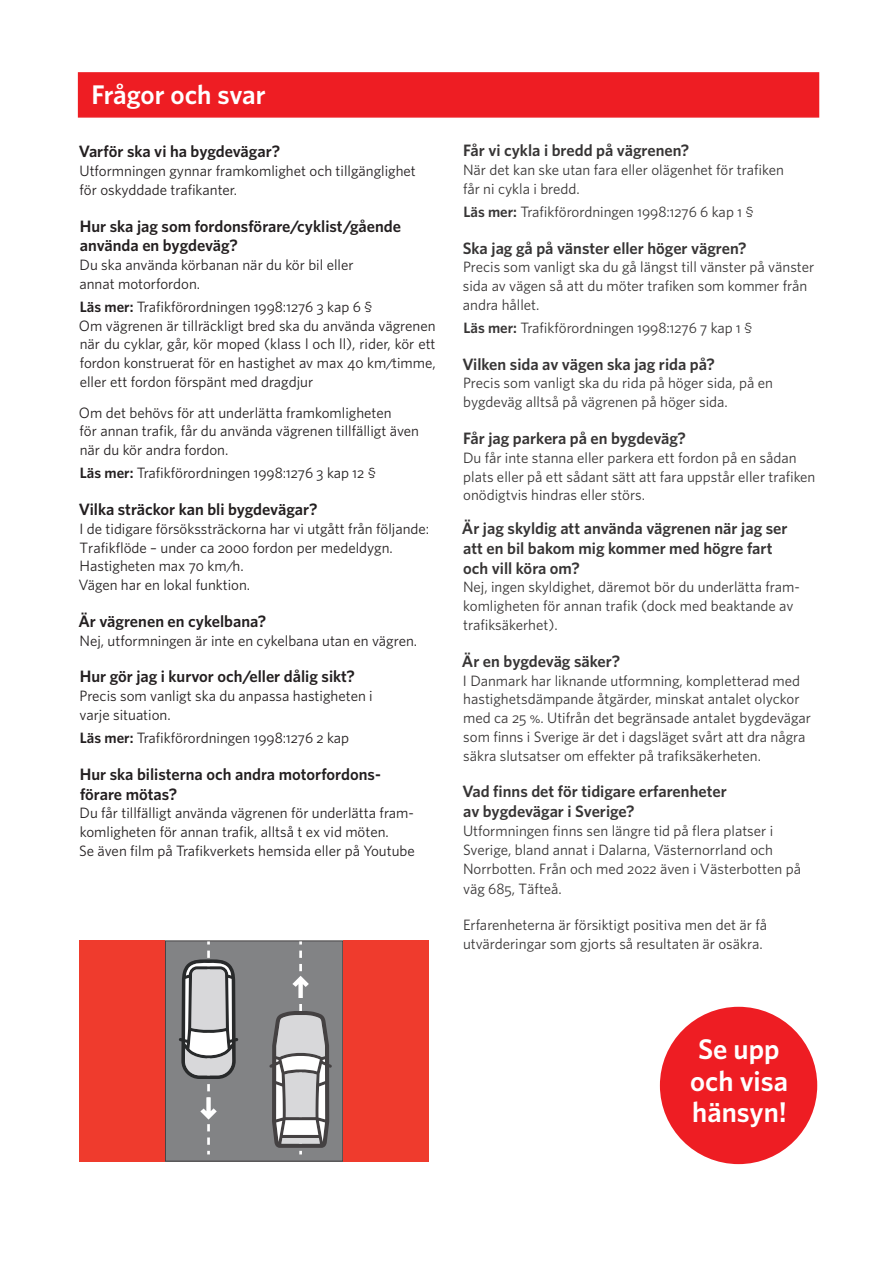
<style>
.page{position:relative;width:893px;height:1263px;background:#fff}
.page>*{position:absolute;margin:0;border:0;box-sizing:border-box;transform-origin:0 0}
.t1{font:600 28.5px/31.5px "Whitney";color:#fff}
.t2{font:600 27px "Whitney";letter-spacing:-.005em;color:#fff}
.t3{font:600 16.5px/19.8px "Whitney";color:#373535}
.t4{font:600 16.5px/19.8px "Whitney";color:#231f20}
.t5{font:15px/18.8px "Whitney";color:#373535}
.t6{font:15px/18.8px "Whitney";color:#231f20}
.s1{font-weight:600}
</style>
<div class="page">
<div style="left:660px;top:1007px;width:157px;height:157px;background:#ee1d23;border-radius:50%"></div>
<div style="left:165px;top:941px;width:178px;height:220px;background:#828385"></div>
<svg style="left:269px;top:950px;width:63px;height:204px"></svg>
<svg style="left:179px;top:950px;width:59px;height:204px"></svg>
<div style="left:165px;top:940px;width:178px;height:221px;border:1px solid #231f20"></div>
<div style="left:343px;top:940px;width:85px;height:221px;background:#ef3b2d"></div>
<div style="left:79px;top:940px;width:85px;height:221px;background:#ef3b2d"></div>
<div style="left:78px;top:72px;width:741px;height:46px;background:#ee1d23;border:2px solid #ee1d23"></div>
<h2 class="t2" style="left:92px;top:76px;width:176px">Frågor och svar</h2>
<p class="t4" style="left:79px;top:141px;width:203px">Varför ska vi ha bygdevägar?</p>
<p class="t6" style="left:80px;top:161px;width:338px">Utformningen gynnar framkomlighet och tillgänglighet för oskyddade trafikanter.</p>
<p class="t4" style="left:80px;top:216px;width:323px">Hur ska jag som fordonsförare/cyklist/gående använda en bygdeväg?</p>
<p class="t6" style="left:79px;top:255px;width:276px">Du ska använda körbanan när du kör bil eller annat motorfordon.</p>
<p class="t6" style="left:79px;top:297px;width:358px"><span class="s1">Läs mer:</span> Trafikförordningen 1998:1276 3 kap 6 §<br>Om vägrenen är tillräckligt bred ska du använda vägrenen när du cyklar, går, kör moped (klass l och ll), rider, kör ett fordon konstruerat för en hastighet av max 40 km/timme, eller ett fordon förspänt med dragdjur</p>
<p class="t6" style="left:79px;top:403px;width:342px">Om det behövs för att underlätta framkomligheten<br>för annan trafik, får du använda vägrenen tillfälligt även när du kör andra fordon.</p>
<p class="t6" style="left:80px;top:463px;width:298px"><span class="s1">Läs mer:</span> Trafikförordningen 1998:1276 3 kap 12 §</p>
<p class="t4" style="left:79px;top:499px;width:240px">Vilka sträckor kan bli bygdevägar?</p>
<p class="t6" style="left:79px;top:519px;width:352px">I de tidigare försökssträckorna har vi utgått från följande:<br>Trafikflöde – under ca 2000 fordon per medeldygn.<br>Hastigheten max 70 km/h.<br>Vägen har en lokal funktion.</p>
<p class="t4" style="left:78px;top:611px;width:189px">Är vägrenen en cykelbana?</p>
<p class="t6" style="left:80px;top:631px;width:339px">Nej, utformningen är inte en cykelbana utan en vägren.</p>
<p class="t4" style="left:80px;top:666px;width:277px">Hur gör jag i kurvor och/eller dålig sikt?</p>
<p class="t6" style="left:80px;top:686px;width:295px">Precis som vanligt ska du anpassa hastigheten i varje situation.</p>
<p class="t6" style="left:80px;top:728px;width:271px"><span class="s1">Läs mer:</span> Trafikförordningen 1998:1276 2 kap</p>
<p class="t4" style="left:80px;top:764px;width:303px">Hur ska bilisterna och andra motorfordons&shy;förare mötas?</p>
<p class="t6" style="left:79px;top:803px;width:337px">Du får tillfälligt använda vägrenen för underlätta fram&shy;komligheten för annan trafik, alltså t ex vid möten.<br>Se även film på Trafikverkets hemsida eller på Youtube</p>
<p class="t3" style="left:463px;top:140px;width:228px">Får vi cykla i bredd på vägrenen?</p>
<p class="t5" style="left:463px;top:160px;width:322px">När det kan ske utan fara eller olägenhet för trafiken får ni cykla i bredd.</p>
<p class="t5" style="left:463px;top:202px;width:292px"><span class="s1">Läs mer:</span> Trafikförordningen 1998:1276 6 kap 1 §</p>
<p class="t3" style="left:463px;top:238px;width:285px">Ska jag gå på vänster eller höger vägren?</p>
<p class="t5" style="left:463px;top:257px;width:353px">Precis som vanligt ska du gå längst till vänster på vänster sida av vägen så att du möter trafiken som kommer från andra hållet.</p>
<p class="t5" style="left:463px;top:318px;width:291px"><span class="s1">Läs mer:</span> Trafikförordningen 1998:1276 7 kap 1 §</p>
<p class="t3" style="left:462px;top:354px;width:254px">Vilken sida av vägen ska jag rida på?</p>
<p class="t5" style="left:463px;top:373px;width:311px">Precis som vanligt ska du rida på höger sida, på en bygdeväg alltså på vägrenen på höger sida.</p>
<p class="t3" style="left:463px;top:428px;width:224px">Får jag parkera på en bygdeväg?</p>
<p class="t5" style="left:463px;top:448px;width:354px">Du får inte stanna eller parkera ett fordon på en sådan plats eller på ett sådant sätt att fara uppstår eller trafiken onödigtvis hindras eller störs.</p>
<p class="t3" style="left:462px;top:518px;width:327px">Är jag skyldig att använda vägrenen när jag ser att en bil bakom mig kommer med högre fart och vill köra om?</p>
<p class="t5" style="left:463px;top:577px;width:338px">Nej, ingen skyldighet, däremot bör du underlätta fram&shy;komligheten för annan trafik (dock med beaktande av trafiksäkerhet).</p>
<p class="t3" style="left:462px;top:651px;width:160px">Är en bygdeväg säker?</p>
<p class="t5" style="left:463px;top:670px;width:350px">I Danmark har liknande utformning, kompletterad med hastighetsdämpande åtgärder, minskat antalet olyckor med ca 25 %. Utifrån det begränsade antalet bygdevägar som finns i Sverige är det i dagsläget svårt att dra några säkra slutsatser om effekter på trafiksäkerheten.</p>
<p class="t3" style="left:462px;top:781px;width:266px">Vad finns det för tidigare erfarenheter av bygdevägar i Sverige?</p>
<p class="t5" style="left:463px;top:821px;width:340px;line-height:19.2px">Utformningen finns sen längre tid på flera platser i Sverige, bland annat i Dalarna, Västernorrland och Norrbotten. Från och med 2022 även i Västerbotten på väg 685, Täfteå.</p>
<p class="t5" style="left:463px;top:915px;width:305px">Erfarenheterna är försiktigt positiva men det är få utvärderingar som gjorts så resultaten är osäkra.</p>
<h1 class="t1" style="left:690px;top:1033px;width:99px">Se upp och visa hänsyn!</h1>
</div>
